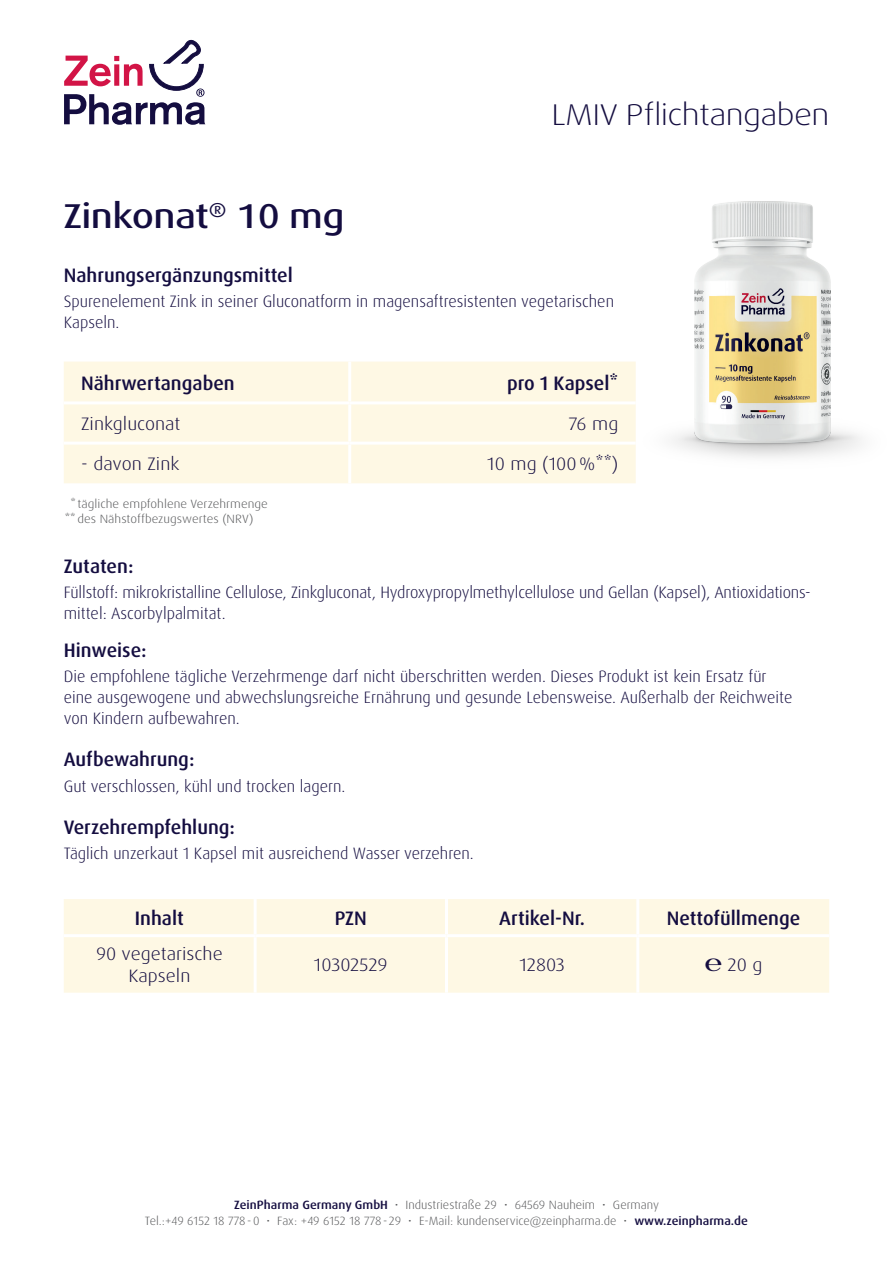
<style>
.page{position:relative;width:893px;height:1263px;background:#fff}
.page>*{position:absolute;margin:0;border:0;box-sizing:border-box;transform-origin:0 0}
.t1{font:500 expanded 34.5px "Dax Pro";color:#140d40}
.t2{font:300 expanded 30px "Dax Pro";color:#140d40}
.t3{font:500 19.5px "Dax Pro";color:#140d40}
.t4{font:300 18px/21.6px "Dax Pro";color:#140d40;text-align:center;scale:1.1 1}
.t5{font:300 16.5px/21px "Dax Pro";color:#140d40}
.t6{font:300 12px/16.5px "Dax Pro";color:#57585a;text-align:center;scale:1.05 1}
.t7{font:300 12px/14.4px "Dax Pro";color:#57585a;scale:1.1 1}
.s1{font-weight:500;color:#140d40}
</style>
<div class="page">
<svg style="left:64px;top:39px;width:142px;height:86px"></svg>
<div style="left:64px;top:362px;width:433px;height:121px;background:#fef8e4"></div>
<hr style="left:348px;top:362px;width:3px;height:39px;background:#fff">
<hr style="left:64px;top:401px;width:286px;height:3px;background:#fff">
<hr style="left:350px;top:401px;width:286px;height:3px;background:#fff">
<hr style="left:348px;top:404px;width:3px;height:38px;background:#fff">
<hr style="left:64px;top:442px;width:286px;height:3px;background:#fff">
<hr style="left:350px;top:442px;width:286px;height:3px;background:#fff">
<hr style="left:348px;top:445px;width:3px;height:38px;background:#fff">
<img style="left:497px;top:201px;width:364px;height:282px">
<div style="left:64px;top:899px;width:765px;height:94px;background:#fef8e4"></div>
<hr style="left:254px;top:899px;width:3px;height:35px;background:#fff">
<hr style="left:445px;top:899px;width:3px;height:35px;background:#fff">
<hr style="left:636px;top:899px;width:3px;height:35px;background:#fff">
<hr style="left:64px;top:934px;width:191px;height:3px;background:#fff">
<hr style="left:255px;top:934px;width:191px;height:3px;background:#fff">
<hr style="left:254px;top:937px;width:3px;height:56px;background:#fff">
<hr style="left:446px;top:934px;width:192px;height:3px;background:#fff">
<hr style="left:445px;top:937px;width:3px;height:56px;background:#fff">
<hr style="left:638px;top:934px;width:191px;height:3px;background:#fff">
<hr style="left:636px;top:937px;width:3px;height:56px;background:#fff">
<h2 class="t2" style="left:552px;top:96px;width:279px">LMIV Pflichtangaben</h2>
<h1 class="t1" style="left:64px;top:194px;width:282px">Zinkonat<sup>®</sup> 10 mg</h1>
<p class="t3" style="left:64px;top:262px;width:231px">Nahrungsergänzungsmittel</p>
<p class="t5" style="left:64px;top:291px;width:552px">Spurenelement Zink in seiner Gluconatform in magensaftresistenten vegetarischen<br>Kapseln.</p>
<p class="t3" style="left:81px;top:371px;width:155px">Nährwertangaben</p>
<p class="t3" style="left:507px;top:371px;width:113px">pro 1 Kapsel*</p>
<p class="t4" style="left:81px;top:413px;width:92px">Zinkgluconat</p>
<p class="t4" style="left:569px;top:413px;width:47px">76 mg</p>
<p class="t4" style="left:81px;top:453px;width:91px">- davon Zink</p>
<p class="t4" style="left:487px;top:453px;width:121px">10 mg (100%**)</p>
<p class="t7" style="left:65px;top:497px;width:186px;text-indent:6px">* tägliche empfohlene Verzehrmenge **des Nähstoffbezugswertes (NRV)</p>
<p class="t3" style="left:64px;top:553px;width:71px">Zutaten:</p>
<p class="t5" style="left:64px;top:582px;width:748px">Füllstoff: mikrokristalline Cellulose, Zinkgluconat, Hydroxypropylmethylcellulose und Gellan (Kapsel), Antioxidations&shy;mittel: Ascorbylpalmitat.</p>
<p class="t3" style="left:64px;top:637px;width:84px">Hinweise:</p>
<p class="t5" style="left:64px;top:666px;width:730px">Die empfohlene tägliche Verzehrmenge darf nicht überschritten werden. Dieses Produkt ist kein Ersatz für eine ausgewogene und abwechslungsreiche Ernährung und gesunde Lebensweise. Außerhalb der Reichweite von Kindern aufbewahren.</p>
<p class="t3" style="left:64px;top:747px;width:132px">Aufbewahrung:</p>
<p class="t5" style="left:64px;top:775px;width:283px">Gut verschlossen, kühl und trocken lagern.</p>
<p class="t3" style="left:64px;top:814px;width:173px">Verzehrempfehlung:</p>
<p class="t5" style="left:64px;top:843px;width:412px">Täglich unzerkaut 1 Kapsel mit ausreichend Wasser verzehren.</p>
<p class="t3" style="left:135px;top:906px;width:50px">Inhalt</p>
<p class="t3" style="left:335px;top:906px;width:34px">PZN</p>
<p class="t3" style="left:499px;top:906px;width:87px">Artikel-Nr.</p>
<p class="t3" style="left:667px;top:906px;width:135px">Nettofüllmenge</p>
<p class="t4" style="left:96px;top:943px;width:117px">90 vegetarische<br>Kapseln</p>
<p class="t4" style="left:314px;top:954px;width:68px">10302529</p>
<p class="t4" style="left:519px;top:954px;width:43px">12803</p>
<p class="t4" style="left:705px;top:954px;width:54px">℮ 20 g</p>
<p class="t6" style="left:145px;top:1196px;width:576px"><span class="s1">ZeinPharma Germany GmbH</span> • Industriestraße 29 • 64569 Nauheim • Germany<br>Tel.:+49 6152 18 778-0 • Fax: +49 6152 18 778- 29 • E-Mail: kundenservice@zeinpharma.de • <span class="s1">www.zeinpharma.de</span></p>
</div>
